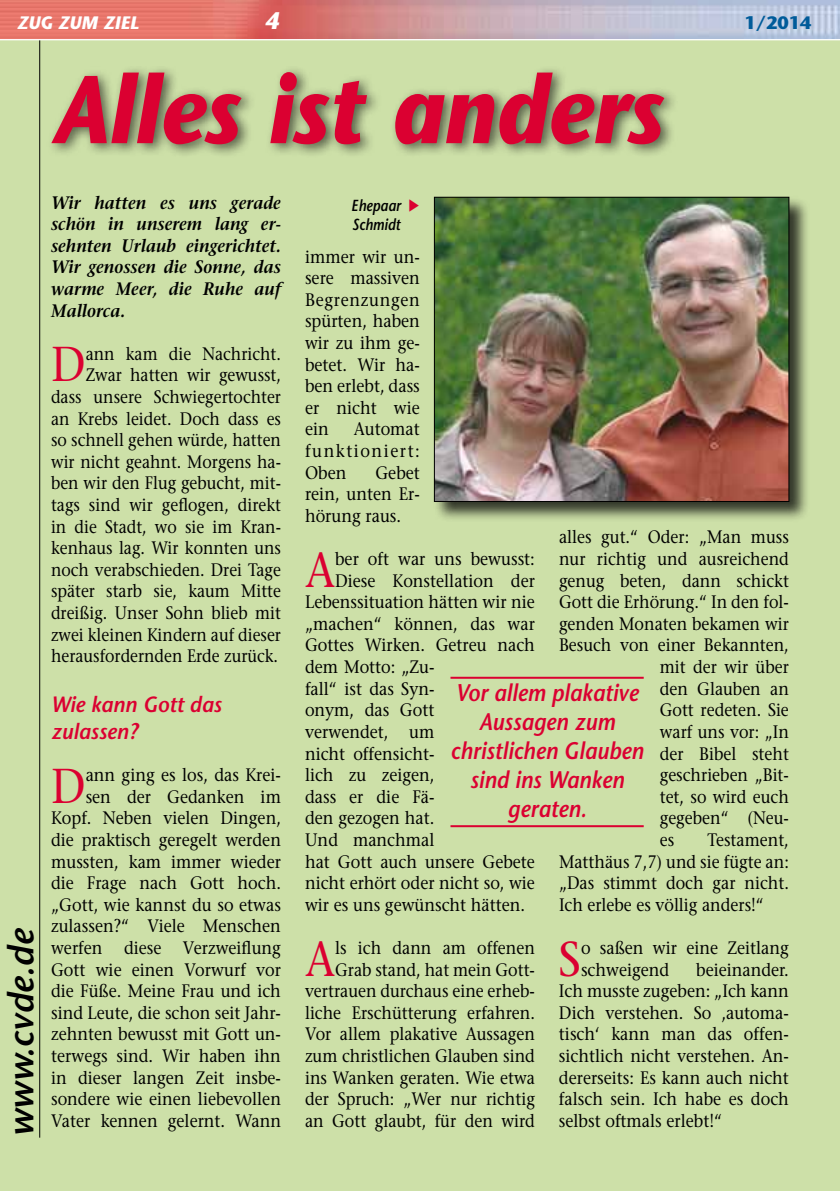
<style>
.page{position:relative;width:840px;height:1191px;background:#fff}
.page>*{position:absolute;margin:0;border:0;box-sizing:border-box;transform-origin:0 0}
.t1{font:italic 700 96px "Stone Sans";color:#db0031;scale:.9 1}
.t2{font:48.8px "Stone Serif";color:#db0031;scale:.9 1}
.t3{font:italic 600 36px "Stone Sans";color:#000}
.t4{font:italic 600 24px/28.8px "Stone Sans";color:#db0031;text-align:center;scale:.9 1}
.t5{font:italic 700 24px "Stone Sans";color:#fff}
.t6{font:italic 600 22px/26.4px "Stone Sans";color:#db0031;scale:.95 1}
.t7{font:18px/21.6px "Stone Serif";color:#000;text-align:justify;scale:.9 1}
.t8{font:18px/21.6px "Stone Serif";color:#000;text-align:right;scale:.88 1}
.t9{font:18px/21.6px "Stone Serif";color:#000;text-align:justify;scale:.89 1}
.t10{font:italic 600 18px/21.6px "Stone Serif";color:#000;text-align:justify;scale:.9 1}
.t11{font:italic 700 18px "Stone Sans";color:#fff}
.t12{font:700 18px "Stone Sans";color:#005b9a}
.t13{font:italic 600 16px/19.2px "Stone Sans";color:#000;scale:.85 1}
.s1{font-family:"European Pi Three";font-weight:400;font-style:normal;color:#db0031}
</style>
<div class="page">
<div style="left:0;top:40px;width:839px;height:1151px;background:#cde0a8"></div>
<div style="left:432px;top:196px;width:378px;height:326px;background:#000;opacity:.75"></div>
<img style="left:435px;top:199px;width:352px;height:301px">
<div style="left:433px;top:197px;width:356px;height:305px;border:1px solid #000"></div>
<hr style="left:450px;top:677px;width:193px;height:2px;background:#db0031">
<hr style="left:450px;top:825px;width:193px;height:2px;background:#db0031">
<img style="left:0;top:0;width:839px;height:39px">
<hr style="left:39px;top:40px;width:1px;height:1097px;background:#000">
<div style="left:45px;top:65px;width:632px;height:93px;background:#000;opacity:.58"></div>
<p class="t11" style="left:17px;top:11px;width:123px">ZUG ZUM ZIEL</p>
<h3 class="t5" style="left:265px;top:6px;width:17px">4</h3>
<p class="t12" style="left:744px;top:11px;width:69px">1/2014</p>
<h1 class="t1" style="left:51px;top:49px;width:681px">Alles ist anders</h1>
<h3 class="t3" style="left:-2px;top:1137px;width:210px;rotate:-90deg">www.cvde.de</h3>
<p class="t10" style="left:51px;top:191px;width:257px">Wir hatten es uns gerade schön in unserem lang er&shy;sehnten Urlaub eingerichtet.<br>Wir genossen die Sonne, das warme Meer, die Ruhe auf Mallorca.</p>
<h2 class="t2" style="left:51px;top:334px;width:40px">D</h2>
<p class="t8" style="left:51px;top:342px;width:263px">ann kam die Nachricht.<br>Zwar hatten wir gewusst, dass unsere Schwiegertochter an Krebs leidet. Doch dass es so schnell gehen würde, hatten wir nicht geahnt. Morgens ha&shy;ben wir den Flug gebucht, mit&shy;tags sind wir geflogen, direkt in die Stadt, wo sie im Kran&shy;kenhaus lag. Wir konnten uns noch verabschieden. Drei Tage später starb sie, kaum Mitte dreißig. Unser Sohn blieb mit zwei kleinen Kindern auf dieser herausfordernden Erde zurück.</p>
<p class="t6" style="left:51px;top:691px;width:181px">Wie kann Gott das zulassen?</p>
<h2 class="t2" style="left:51px;top:756px;width:40px">D</h2>
<p class="t7" style="left:51px;top:764px;width:257px;text-align:right">ann ging es los, das Krei-<br>sen der Gedanken im<br>Kopf. Neben vielen Dingen, die praktisch geregelt werden mussten, kam immer wieder die Frage nach Gott hoch. „Gott, wie kannst du so etwas zulassen?“ Viele Menschen werfen diese Verzweiflung<br>Gott wie einen Vorwurf vor die Füße. Meine Frau und ich sind Leute, die schon seit Jahr&shy;zehnten bewusst mit Gott un&shy;terwegs sind. Wir haben ihn in dieser langen Zeit insbe&shy;sondere wie einen liebevollen<br>Vater kennen gelernt. Wann</p>
<p class="t13" style="left:351px;top:195px;width:82px">Ehepaar <span class="s1">E<br></span>Schmidt</p>
<p class="t7" style="left:305px;top:245px;width:129px">immer wir un&shy;sere massiven Begrenzungen spürten, haben wir zu ihm ge&shy;betet. Wir ha&shy;ben erlebt, dass er nicht wie ein</p>
<p class="t7" style="left:305px;top:418px;width:129px;text-indent:49px">Automat funktioniert:<br>Oben</p>
<p class="t7" style="left:305px;top:461px;width:129px;text-indent:70px">Gebet rein, unten Er&shy;hörung raus.</p>
<h2 class="t2" style="left:305px;top:540px;width:35px">A</h2>
<p class="t7" style="left:335px;top:548px;width:223px">ber oft war uns bewusst:</p>
<p class="t9" style="left:558px;top:526px;width:260px">alles gut.“ Oder: „Man muss</p>
<p class="t9" style="left:558px;top:548px;width:260px">nur richtig und ausreichend</p>
<p class="t9" style="left:558px;top:569px;width:260px">genug beten, dann schickt</p>
<p class="t9" style="left:558px;top:591px;width:260px">Gott die Erhörung.“ In den fol-</p>
<p class="t9" style="left:558px;top:612px;width:260px">genden Monaten bekamen wir</p>
<p class="t9" style="left:558px;top:634px;width:260px">Besuch von einer Bekannten,</p>
<p class="t9" style="left:659px;top:656px;width:146px">mit der wir über</p>
<p class="t9" style="left:659px;top:677px;width:146px">den Glauben an</p>
<p class="t9" style="left:659px;top:699px;width:146px">Gott redeten. Sie</p>
<p class="t9" style="left:659px;top:720px;width:146px">warf uns vor: „In</p>
<p class="t9" style="left:659px;top:742px;width:146px">der Bibel steht</p>
<p class="t9" style="left:659px;top:764px;width:146px">geschrieben „Bit-</p>
<p class="t9" style="left:659px;top:785px;width:146px">tet, so wird euch</p>
<p class="t9" style="left:659px;top:807px;width:146px">gegeben“ (Neu-</p>
<p class="t9" style="left:659px;top:828px;width:18px">es</p>
<p class="t7" style="left:335px;top:569px;width:223px">Diese Konstellation der</p>
<p class="t7" style="left:305px;top:591px;width:257px">Lebenssituation hätten wir nie</p>
<p class="t7" style="left:305px;top:612px;width:257px">„machen“ können, das war</p>
<p class="t7" style="left:305px;top:634px;width:257px">Gottes Wirken. Getreu nach</p>
<p class="t7" style="left:305px;top:656px;width:145px">dem Motto: „Zu-</p>
<p class="t7" style="left:305px;top:677px;width:145px">fall“ ist das Syn-</p>
<p class="t7" style="left:305px;top:699px;width:145px">onym, das Gott</p>
<p class="t7" style="left:305px;top:720px;width:145px">verwendet, um</p>
<p class="t7" style="left:305px;top:742px;width:145px">nicht offensicht-</p>
<p class="t7" style="left:305px;top:764px;width:145px">lich zu zeigen,</p>
<p class="t7" style="left:305px;top:785px;width:145px">dass er die Fä-</p>
<p class="t7" style="left:305px;top:807px;width:145px">den gezogen hat.</p>
<p class="t7" style="left:305px;top:828px;width:145px">Und manchmal</p>
<p class="t7" style="left:305px;top:850px;width:257px">hat Gott auch unsere Gebete</p>
<p class="t7" style="left:305px;top:872px;width:257px">nicht erhört oder nicht so, wie</p>
<p class="t7" style="left:305px;top:893px;width:246px">wir es uns gewünscht hätten.</p>
<h2 class="t2" style="left:305px;top:928px;width:35px">A</h2>
<h3 class="t4" style="left:450px;top:678px;width:216px">Vor allem plakative<br>Aussagen zum christlichen Glauben sind ins Wanken geraten.</h3>
<p class="t9" style="left:558px;top:828px;width:260px;text-indent:148px">Testament, Matthäus 7,7) und sie fügte an: „Das stimmt doch gar nicht.<br>Ich erlebe es völlig anders!“</p>
<h2 class="t2" style="left:558px;top:928px;width:26px">S</h2>
<p class="t7" style="left:580px;top:936px;width:232px">o saßen wir eine Zeitlang schweigend</p>
<p class="t7" style="left:305px;top:936px;width:257px;text-align:right">ls ich dann am offenen<br>Grab stand, hat mein Gott&shy;vertrauen durchaus eine erheb&shy;liche Erschütterung erfahren.<br>Vor allem plakative Aussagen zum christlichen Glauben sind ins Wanken geraten. Wie etwa der Spruch: „Wer nur richtig an Gott glaubt, für den wird</p>
<p class="t7" style="left:558px;top:958px;width:257px;text-indent:137px">beieinander.<br>Ich musste zugeben: „Ich kann Dich verstehen. So ‚automa&shy;tisch‘ kann man das offen&shy;sichtlich nicht verstehen. An&shy;dererseits: Es kann auch nicht falsch sein. Ich habe es doch selbst oftmals erlebt!“</p>
</div>
